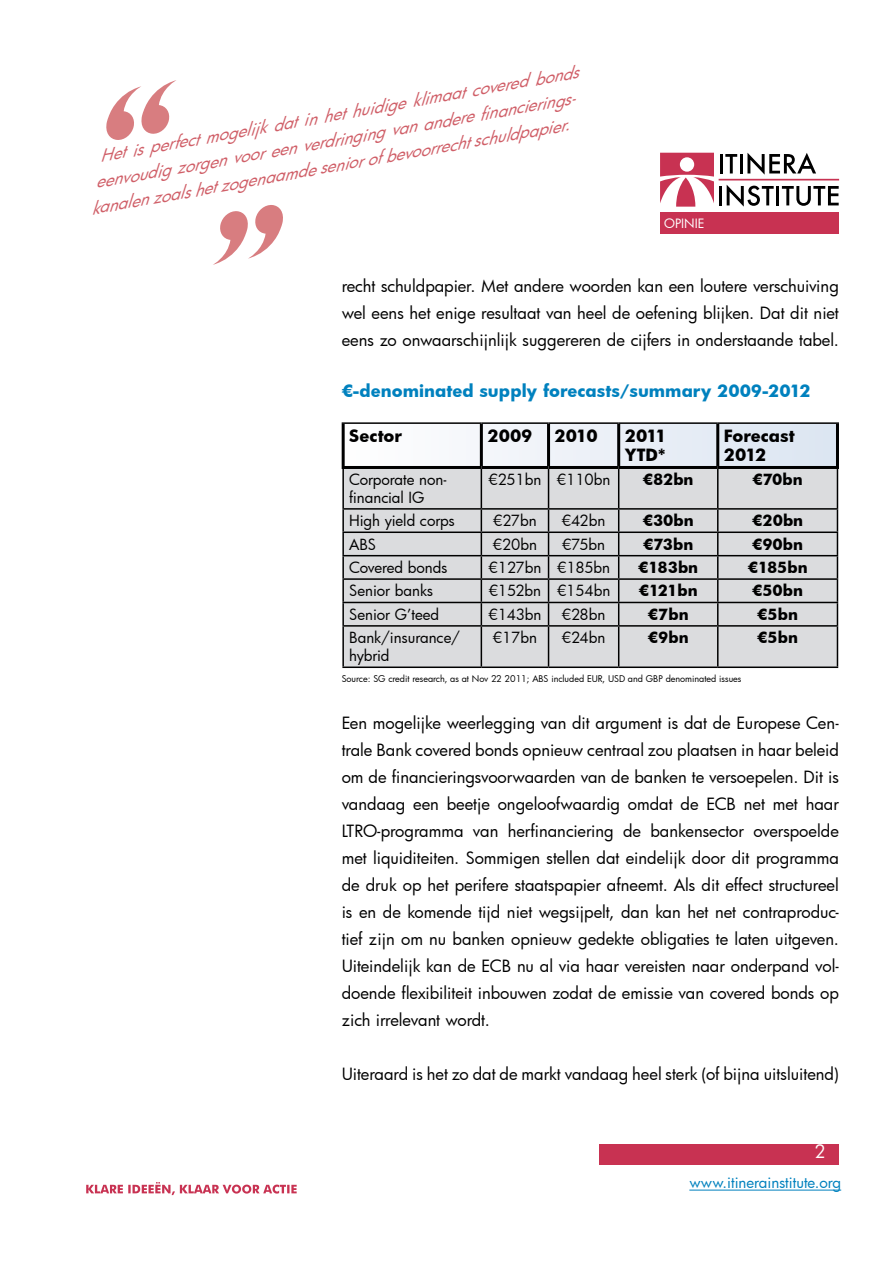
<style>
.page{position:relative;width:893px;height:1263px;background:#fff}
.page>*{position:absolute;margin:0;border:0;box-sizing:border-box;transform-origin:0 0}
.t1{font:18px "Futura";color:#fff}
.t2{font:16.5px/27px "Futura";color:#000;text-align:justify}
.t3{font:italic 16.5px "Futura";color:#d05f68}
.t4{font:700 16.5px "Futura";color:#0081be}
.t5{font:700 16.5px/19.8px "Futura";color:#000}
.t6{font:15px/18px "Futura";color:#000}
.t7{font:700 15px "Futura";color:#000}
.t8{font:15px "Futura";color:#0081be}
.t9{font:12.6px "Futura";color:#fff}
.t10{font:9px "Futura";color:#000}
</style>
<div class="page">
<svg style="left:660px;top:153px;width:54px;height:54px"></svg>
<hr style="left:720px;top:154px;width:3px;height:19px;background:#000">
<svg style="left:725px;top:154px;width:12px;height:19px"></svg>
<hr style="left:740px;top:154px;width:3px;height:19px;background:#000">
<svg style="left:747px;top:153px;width:69px;height:22px"></svg>
<hr style="left:719px;top:186px;width:3px;height:19px;background:#000">
<svg style="left:727px;top:185px;width:47px;height:22px"></svg>
<hr style="left:776px;top:186px;width:3px;height:19px;background:#000">
<svg style="left:782px;top:186px;width:57px;height:20px"></svg>
<div style="left:719px;top:179px;width:120px;height:1px;border:1px solid #c83252"></div>
<div style="left:660px;top:212px;width:179px;height:22px;background:#c83252"></div>
<svg style="left:106px;top:80px;width:70px;height:60px"></svg>
<svg style="left:213px;top:205px;width:70px;height:60px"></svg>
<div style="left:599px;top:1144px;width:240px;height:21px;background:#c83252"></div>
<hr style="left:689px;top:1189px;width:152px;height:1px;background:#0081be">
<svg style="left:86px;top:1182px;width:211px;height:13px"></svg>
<img style="left:411px;top:424px;width:425px;height:42px">
<div style="left:344px;top:469px;width:493px;height:197px;background:#dbdcde"></div>
<hr style="left:342px;top:422px;width:139px;height:2px;background:#000">
<hr style="left:481px;top:422px;width:68px;height:2px;background:#000">
<hr style="left:549px;top:422px;width:70px;height:2px;background:#000">
<hr style="left:619px;top:422px;width:99px;height:2px;background:#000">
<hr style="left:718px;top:422px;width:121px;height:2px;background:#000">
<hr style="left:342px;top:469px;width:2px;height:39px;background:#000">
<hr style="left:481px;top:469px;width:1px;height:39px;background:#000">
<hr style="left:548px;top:469px;width:1px;height:39px;background:#000">
<hr style="left:618px;top:469px;width:1px;height:39px;background:#000">
<hr style="left:717px;top:469px;width:1px;height:39px;background:#000">
<hr style="left:837px;top:469px;width:1px;height:39px;background:#000">
<hr style="left:342px;top:508px;width:139px;height:2px;background:#000">
<hr style="left:342px;top:510px;width:2px;height:21px;background:#000">
<hr style="left:481px;top:508px;width:68px;height:2px;background:#000">
<hr style="left:549px;top:508px;width:70px;height:2px;background:#000">
<hr style="left:619px;top:508px;width:99px;height:2px;background:#000">
<hr style="left:718px;top:508px;width:120px;height:2px;background:#000">
<hr style="left:342px;top:531px;width:139px;height:2px;background:#000">
<hr style="left:342px;top:533px;width:2px;height:22px;background:#000">
<hr style="left:481px;top:531px;width:68px;height:2px;background:#000">
<hr style="left:549px;top:531px;width:70px;height:2px;background:#000">
<hr style="left:619px;top:531px;width:99px;height:2px;background:#000">
<hr style="left:718px;top:531px;width:120px;height:2px;background:#000">
<hr style="left:342px;top:555px;width:139px;height:1px;background:#000">
<hr style="left:342px;top:556px;width:2px;height:22px;background:#000">
<hr style="left:481px;top:555px;width:68px;height:1px;background:#000">
<hr style="left:549px;top:555px;width:70px;height:1px;background:#000">
<hr style="left:619px;top:555px;width:99px;height:1px;background:#000">
<hr style="left:718px;top:555px;width:120px;height:1px;background:#000">
<hr style="left:342px;top:578px;width:139px;height:2px;background:#000">
<hr style="left:342px;top:580px;width:2px;height:22px;background:#000">
<hr style="left:481px;top:578px;width:68px;height:2px;background:#000">
<hr style="left:549px;top:578px;width:70px;height:2px;background:#000">
<hr style="left:619px;top:578px;width:99px;height:2px;background:#000">
<hr style="left:718px;top:578px;width:120px;height:2px;background:#000">
<hr style="left:342px;top:602px;width:139px;height:1px;background:#000">
<hr style="left:342px;top:603px;width:2px;height:22px;background:#000">
<hr style="left:481px;top:602px;width:68px;height:1px;background:#000">
<svg style="left:481px;top:510px;width:1px;height:115px"></svg>
<hr style="left:549px;top:602px;width:70px;height:1px;background:#000">
<svg style="left:548px;top:510px;width:1px;height:115px"></svg>
<hr style="left:619px;top:602px;width:99px;height:1px;background:#000">
<svg style="left:618px;top:510px;width:1px;height:115px"></svg>
<hr style="left:718px;top:602px;width:120px;height:1px;background:#000">
<svg style="left:717px;top:510px;width:1px;height:115px"></svg>
<svg style="left:837px;top:510px;width:1px;height:115px"></svg>
<hr style="left:342px;top:625px;width:139px;height:2px;background:#000">
<hr style="left:342px;top:627px;width:2px;height:39px;background:#000">
<hr style="left:481px;top:625px;width:68px;height:2px;background:#000">
<hr style="left:481px;top:627px;width:1px;height:39px;background:#000">
<hr style="left:549px;top:625px;width:70px;height:2px;background:#000">
<hr style="left:548px;top:627px;width:1px;height:39px;background:#000">
<hr style="left:619px;top:625px;width:99px;height:2px;background:#000">
<hr style="left:618px;top:627px;width:1px;height:39px;background:#000">
<hr style="left:718px;top:625px;width:120px;height:2px;background:#000">
<hr style="left:717px;top:627px;width:1px;height:39px;background:#000">
<hr style="left:837px;top:627px;width:1px;height:39px;background:#000">
<hr style="left:342px;top:666px;width:139px;height:2px;background:#000">
<hr style="left:481px;top:666px;width:68px;height:2px;background:#000">
<hr style="left:549px;top:666px;width:70px;height:2px;background:#000">
<hr style="left:619px;top:666px;width:99px;height:2px;background:#000">
<hr style="left:718px;top:666px;width:120px;height:2px;background:#000">
<hr style="left:342px;top:424px;width:3px;height:42px;background:#000">
<hr style="left:480px;top:424px;width:3px;height:42px;background:#000">
<hr style="left:547px;top:424px;width:3px;height:42px;background:#000">
<hr style="left:617px;top:424px;width:3px;height:42px;background:#000">
<hr style="left:716px;top:424px;width:3px;height:42px;background:#000">
<hr style="left:836px;top:424px;width:3px;height:42px;background:#000">
<hr style="left:342px;top:466px;width:139px;height:3px;background:#000">
<hr style="left:481px;top:466px;width:68px;height:3px;background:#000">
<hr style="left:549px;top:466px;width:70px;height:3px;background:#000">
<hr style="left:619px;top:466px;width:99px;height:3px;background:#000">
<hr style="left:718px;top:466px;width:121px;height:3px;background:#000">
<p class="t3" style="left:98px;top:149px;width:487px;rotate:-10deg">Het is perfect mogelijk dat in het huidige klimaat covered bonds</p>
<p class="t3" style="left:93px;top:171px;width:494px;rotate:-10deg">eenvoudig zorgen voor een verdringing van andere fi nancierings-</p>
<p class="t3" style="left:89px;top:201px;width:487px;rotate:-10deg">kanalen zoals het zogenaamde senior of bevoorrecht schuldpapier.</p>
<p class="t9" style="left:664px;top:217px;width:42px">OPINIE</p>
<p class="t2" style="left:342px;top:273px;width:499px">recht schuldpapier. Met andere woorden kan een loutere verschuiving wel eens het enige resultaat van heel de oefening blijken. Dat dit niet eens zo onwaarschijnlijk suggereren de cijfers in onderstaande tabel.</p>
<p class="t4" style="left:342px;top:383px;width:471px">€-denominated supply forecasts/summary 2009-2012</p>
<p class="t5" style="left:349px;top:427px;width:54px">Sector</p>
<p class="t5" style="left:487px;top:427px;width:46px">2009</p>
<p class="t5" style="left:555px;top:427px;width:45px">2010</p>
<p class="t5" style="left:625px;top:427px;width:44px">2011<br>YTD*</p>
<p class="t5" style="left:724px;top:427px;width:72px">Forecast<br>2012</p>
<p class="t6" style="left:349px;top:472px;width:99px">Corporate non&shy;financial IG</p>
<p class="t6" style="left:488px;top:472px;width:123px">€251bn €110bn</p>
<p class="t7" style="left:643px;top:472px;width:52px">€82bn</p>
<p class="t7" style="left:753px;top:472px;width:52px">€70bn</p>
<p class="t6" style="left:349px;top:513px;width:107px">High yield corps</p>
<p class="t6" style="left:493px;top:513px;width:45px">€27bn</p>
<p class="t6" style="left:562px;top:513px;width:45px">€42bn</p>
<p class="t7" style="left:643px;top:514px;width:52px">€30bn</p>
<p class="t7" style="left:752px;top:514px;width:53px">€20bn</p>
<p class="t6" style="left:349px;top:536px;width:29px">ABS</p>
<p class="t6" style="left:493px;top:536px;width:46px">€20bn</p>
<p class="t6" style="left:562px;top:536px;width:45px">€75bn</p>
<p class="t7" style="left:643px;top:537px;width:52px">€73bn</p>
<p class="t7" style="left:752px;top:537px;width:52px">€90bn</p>
<p class="t6" style="left:349px;top:560px;width:100px">Covered bonds</p>
<p class="t6" style="left:489px;top:560px;width:123px">€127bn €185bn</p>
<p class="t7" style="left:638px;top:560px;width:61px">€183bn</p>
<p class="t7" style="left:748px;top:560px;width:61px">€185bn</p>
<p class="t6" style="left:349px;top:583px;width:85px">Senior banks</p>
<p class="t6" style="left:489px;top:583px;width:123px">€152bn €154bn</p>
<p class="t7" style="left:639px;top:584px;width:61px">€121bn</p>
<p class="t7" style="left:752px;top:584px;width:52px">€50bn</p>
<p class="t6" style="left:349px;top:607px;width:92px">Senior G’teed</p>
<p class="t6" style="left:488px;top:607px;width:55px">€143bn</p>
<p class="t6" style="left:562px;top:607px;width:45px">€28bn</p>
<p class="t7" style="left:648px;top:607px;width:42px">€7bn</p>
<p class="t7" style="left:757px;top:607px;width:42px">€5bn</p>
<p class="t6" style="left:349px;top:630px;width:112px">Bank/insurance/ hybrid</p>
<p class="t6" style="left:493px;top:630px;width:46px">€17bn</p>
<p class="t6" style="left:562px;top:630px;width:45px">€24bn</p>
<p class="t7" style="left:648px;top:631px;width:42px">€9bn</p>
<p class="t7" style="left:757px;top:631px;width:42px">€5bn</p>
<p class="t10" style="left:342px;top:672px;width:401px">Source: SG credit research, as at Nov 22 2011; ABS included EUR, USD and GBP denominated issues</p>
<p class="t2" style="left:342px;top:710px;width:499px">Een mogelijke weerlegging van dit argument is dat de Europese Cen&shy;trale Bank covered bonds opnieuw centraal zou plaatsen in haar beleid om de financieringsvoorwaarden van de banken te versoepelen. Dit is vandaag een beetje ongeloofwaardig omdat de ECB net met haar LTRO-programma van herfinanciering de bankensector overspoelde met liquiditeiten. Sommigen stellen dat eindelijk door dit programma de druk op het perifere staatspapier afneemt. Als dit effect structureel is en de komende tijd niet wegsijpelt, dan kan het net contraproduc&shy;tief zijn om nu banken opnieuw gedekte obligaties te laten uitgeven.<br>Uiteindelijk kan de ECB nu al via haar vereisten naar onderpand vol&shy;doende flexibiliteit inbouwen zodat de emissie van covered bonds op zich irrelevant wordt.</p>
<p class="t2" style="left:342px;top:1061px;width:499px">Uiteraard is het zo dat de markt vandaag heel sterk (of bijna uitsluitend)</p>
<p class="t1" style="left:814px;top:1142px;width:13px">2</p>
<p class="t8" style="left:689px;top:1175px;width:153px">www.itinerainstitute.org</p>
</div>
